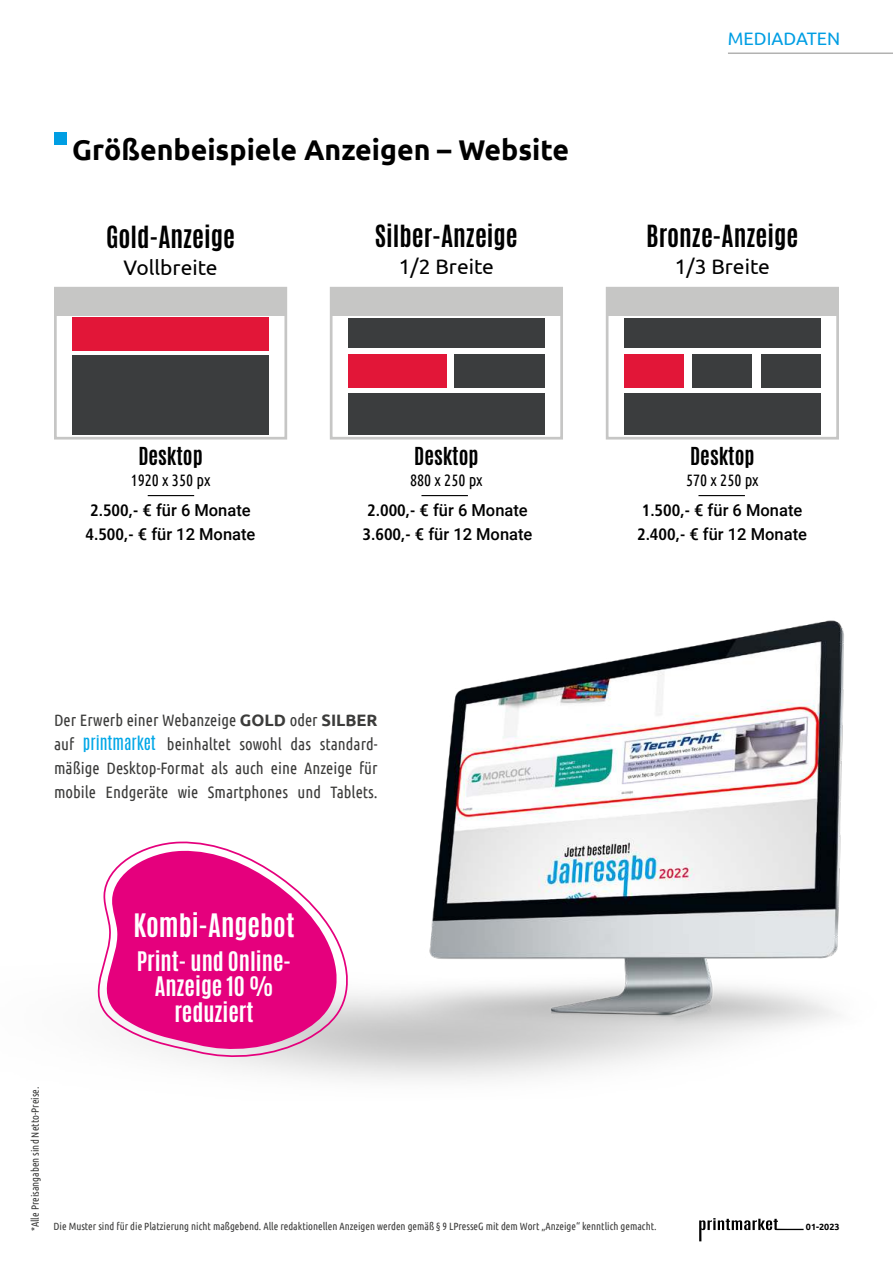
<style>
.page{position:relative;width:893px;height:1263px;background:#fff}
.page>*{position:absolute;margin:0;border:0;box-sizing:border-box;transform-origin:0 0}
.t1{font:700 28.5px "Ubuntu";color:#000}
.t2{font:700 27px "Antonio";color:#fff}
.t3{font:700 25.5px "Antonio";color:#000}
.t4{font:700 22.5px/25.3px "Antonio";color:#fff;text-align:center}
.t5{font:21px "Ubuntu";color:#000}
.t6{font:700 20.7px "Antonio";color:#000}
.t7{font:18px "Ubuntu";color:#009ee3}
.t8{font:16.5px/24px "Ubuntu Condensed";color:#3c3c3b;text-align:justify}
.t9{font:500 16.5px/24px "Roboto";color:#000}
.t10{font:16.5px "Ubuntu Condensed";color:#000}
.t11{font:10.5px "Ubuntu Condensed";color:#3c3c3b}
.t12{font:700 9px "Ubuntu";color:#000}
.s1{font-family:"Frutiger LT Std";font-weight:700;font-stretch:condensed}
.s2{font-family:"Ubuntu";font-weight:700}
.s3{font-family:"Antonio";color:#00a7e7}
</style>
<div class="page">
<hr style="left:728px;top:53px;width:165px;height:1px;background:#b2b2b1">
<svg style="left:699px;top:1218px;width:105px;height:23px"></svg>
<img style="left:203px;top:620px;width:641px;height:460px">
<div style="left:54px;top:287px;width:233px;height:152px;border:3px solid #c6c6c5"></div>
<hr style="left:148px;top:495px;width:46px;height:1px;background:#000">
<div style="left:72px;top:355px;width:196px;height:80px;background:#3b3d3e"></div>
<div style="left:55px;top:288px;width:230px;height:28px;background:#c6c6c5"></div>
<div style="left:72px;top:317px;width:197px;height:34px;background:#e21638"></div>
<div style="left:330px;top:287px;width:233px;height:152px;border:3px solid #c6c6c5"></div>
<hr style="left:421px;top:495px;width:47px;height:1px;background:#000">
<div style="left:331px;top:288px;width:230px;height:28px;background:#c6c6c5"></div>
<div style="left:348px;top:354px;width:98px;height:34px;background:#e21638"></div>
<div style="left:348px;top:318px;width:197px;height:30px;background:#3b3d3e"></div>
<div style="left:348px;top:393px;width:197px;height:42px;background:#3b3d3e"></div>
<div style="left:454px;top:354px;width:91px;height:34px;background:#3b3d3e"></div>
<hr style="left:698px;top:495px;width:47px;height:1px;background:#000">
<div style="left:606px;top:287px;width:233px;height:152px;border:3px solid #c6c6c5"></div>
<div style="left:607px;top:288px;width:230px;height:28px;background:#c6c6c5"></div>
<div style="left:624px;top:354px;width:60px;height:34px;background:#e21638"></div>
<div style="left:692px;top:354px;width:60px;height:34px;background:#3b3d3e"></div>
<div style="left:624px;top:318px;width:197px;height:30px;background:#3b3d3e"></div>
<div style="left:624px;top:393px;width:197px;height:42px;background:#3b3d3e"></div>
<div style="left:761px;top:354px;width:60px;height:34px;background:#3b3d3e"></div>
<svg style="left:142px;top:841px;width:207px;height:220px"></svg>
<svg style="left:97px;top:850px;width:241px;height:203px;fill:#e5007d"></svg>
<div style="left:54px;top:133px;width:12px;height:12px;background:#009ee3"></div>
<h1 class="t1" style="left:72px;top:138px;width:498px">Größenbeispiele Anzeigen – Website</h1>
<h3 class="t3" style="left:106px;top:224px;width:131px">Gold-Anzeige</h3>
<h3 class="t5" style="left:123px;top:258px;width:96px">Vollbreite</h3>
<h3 class="t6" style="left:138px;top:446px;width:66px">Desktop</h3>
<h3 class="t10" style="left:131px;top:474px;width:81px">1920 x 350 px</h3>
<h3 class="t9" style="left:86px;top:499px;width:171px"><span class="s1">2.500,-</span> € für 6 Monate<br><span class="s1">4.500,-</span> € für 12 Monate</h3>
<h3 class="t3" style="left:375px;top:224px;width:144px">Silber-Anzeige</h3>
<h3 class="t5" style="left:399px;top:258px;width:97px">1/2 Breite</h3>
<h3 class="t6" style="left:414px;top:446px;width:66px">Desktop</h3>
<h3 class="t10" style="left:410px;top:474px;width:74px">880 x 250 px</h3>
<h3 class="t9" style="left:363px;top:499px;width:171px"><span class="s1">2.000,-</span> € für 6 Monate<br><span class="s1">3.600,-</span> € für 12 Monate</h3>
<h3 class="t7" style="left:728px;top:28px;width:114px">MEDIADATEN</h3>
<h3 class="t3" style="left:646px;top:224px;width:154px">Bronze-Anzeige</h3>
<h3 class="t5" style="left:675px;top:258px;width:97px">1/3 Breite</h3>
<h3 class="t6" style="left:690px;top:446px;width:66px">Desktop</h3>
<h3 class="t10" style="left:686px;top:474px;width:74px">570 x 250 px</h3>
<h3 class="t9" style="left:637px;top:499px;width:171px"><span class="s1">1.500,-</span> € für 6 Monate<br><span class="s1">2.400,-</span> € für 12 Monate</h3>
<h3 class="t8" style="left:54px;top:709px;width:325px">Der Erwerb einer Webanzeige <span class="s2">GOLD</span> oder <span class="s2">SILBER </span>auf <span class="s3">printmarket</span> beinhaltet sowohl das standard&shy;mäßige Desktop-Format als auch eine Anzeige für mobile Endgeräte wie Smartphones und Tablets.</h3>
<h2 class="t2" style="left:133px;top:912px;width:163px">Kombi-Angebot</h2>
<h3 class="t4" style="left:137px;top:949px;width:156px">Print- und Online-<br>Anzeige 10 % reduziert</h3>
<p class="t11" style="left:31px;top:1231px;width:146px;rotate:-90deg">*Alle Preisangaben sind Netto-Preise.</p>
<p class="t11" style="left:54px;top:1222px;width:605px">Die Muster sind für die Platzierung nicht maßgebend. Alle redaktionellen Anzeigen werden gemäß § 9 LPresseG mit dem Wort „Anzeige“ kenntlich gemacht.</p>
<p class="t12" style="left:806px;top:1222px;width:35px">01-2023</p>
</div>
